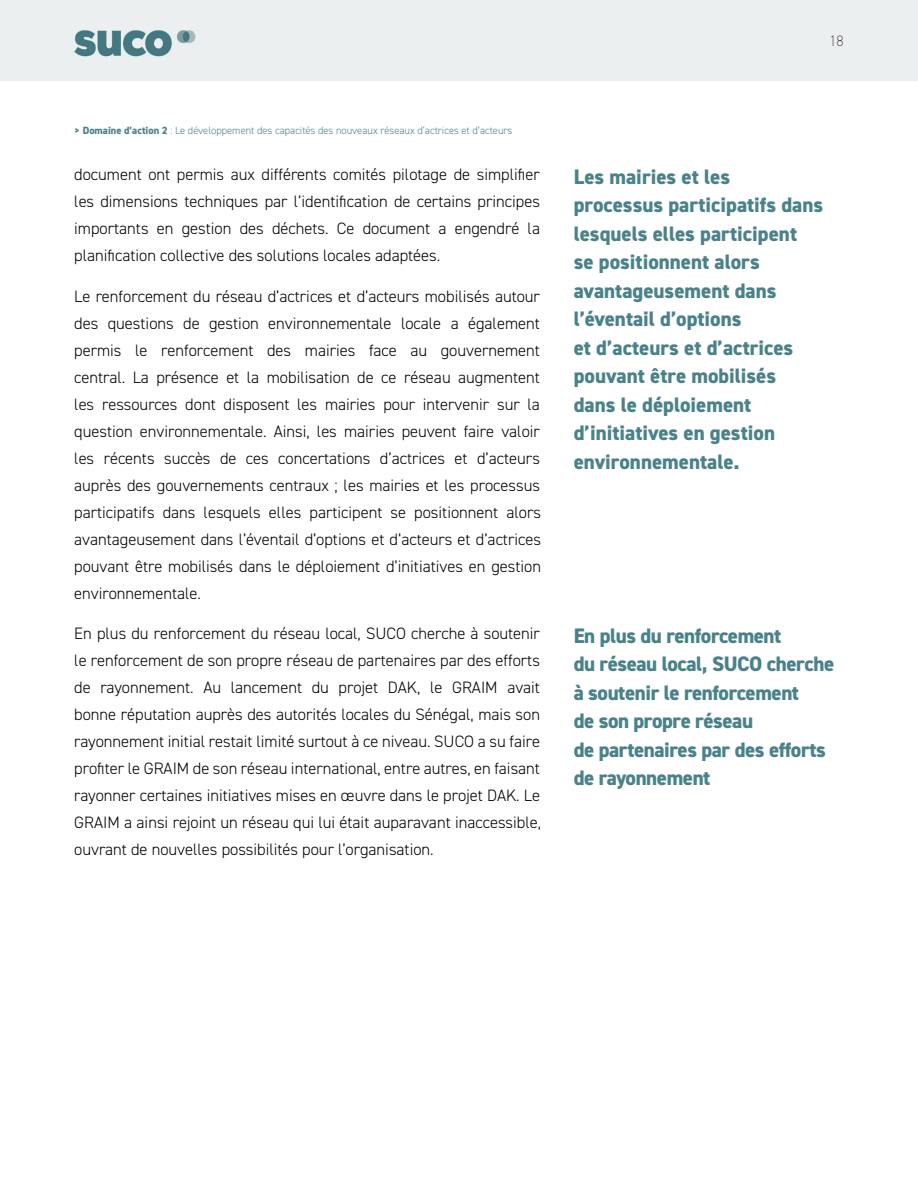
<style>
.page{position:relative;width:918px;height:1188px;background:#fff}
.page>*{position:absolute;margin:0;border:0;box-sizing:border-box;transform-origin:0 0}
.t1{font:800 21px/28.5px "DIN2014";color:#4a828a}
.t2{font:800 21px/28.5px "DIN2014";letter-spacing:-.02em;color:#4a828a}
.t3{font:300 16.5px/27px "DIN2014";color:#000;text-align:justify}
.t4{font:200 15px "DIN2014";color:#000}
.t5{font:300 10.5px "DIN2014";color:#4a828a}
.s1{font-weight:800}
</style>
<div class="page">
<div style="left:0;top:0;width:918px;height:81px;background:#eceff0"></div>
<img style="left:74px;top:30px;width:122px;height:27px">
<p class="t5" style="left:74px;top:124px;width:440px"><span class="s1">&gt; Domaine d’action 2</span> : Le développement des capacités des nouveaux réseaux d’actrices et d’acteurs</p>
<p class="t3" style="left:74px;top:161px;width:467px">document ont permis aux différents comités pilotage de simplifier les dimensions techniques par l’identification de certains principes importants en gestion des déchets. Ce document a engendré la planification collective des solutions locales adaptées.</p>
<p class="t3" style="left:74px;top:283px;width:468px">Le renforcement du réseau d’actrices et d’acteurs mobilisés autour des questions de gestion environnementale locale a également permis le renforcement des mairies face au gouvernement central. La présence et la mobilisation de ce réseau augmentent les ressources dont disposent les mairies pour intervenir sur la question environnementale. Ainsi, les mairies peuvent faire valoir les récents succès de ces concertations d’actrices et d’acteurs auprès des gouvernements centraux ; les mairies et les processus participatifs dans lesquels elles participent se positionnent alors avantageusement dans l’éventail d’options et d’acteurs et d’actrices pouvant être mobilisés dans le déploiement d’initiatives en gestion environnementale.</p>
<p class="t3" style="left:74px;top:620px;width:468px">En plus du renforcement du réseau local, SUCO cherche à soutenir le renforcement de son propre réseau de partenaires par des efforts de rayonnement. Au lancement du projet DAK, le GRAIM avait bonne réputation auprès des autorités locales du Sénégal, mais son rayonnement initial restait limité surtout à ce niveau. SUCO a su faire profiter le GRAIM de son réseau international, entre autres, en faisant rayonner certaines initiatives mises en œuvre dans le projet DAK. Le GRAIM a ainsi rejoint un réseau qui lui était auparavant inaccessible, ouvrant de nouvelles possibilités pour l’organisation.</p>
<p class="t4" style="left:829px;top:32px;width:16px">18</p>
<p class="t1" style="left:574px;top:162px;width:251px">Les mairies et les processus participatifs dans lesquels elles participent<br>se positionnent alors avantageusement dans l’éventail d’options<br>et d’acteurs et d’actrices pouvant être mobilisés dans le déploiement d’initiatives en gestion environnementale.</p>
<p class="t2" style="left:574px;top:621px;width:262px">En plus du renforcement<br>du réseau local, SUCO cherche à soutenir le renforcement<br>de son propre réseau<br>de partenaires par des efforts de rayonnement</p>
</div>
